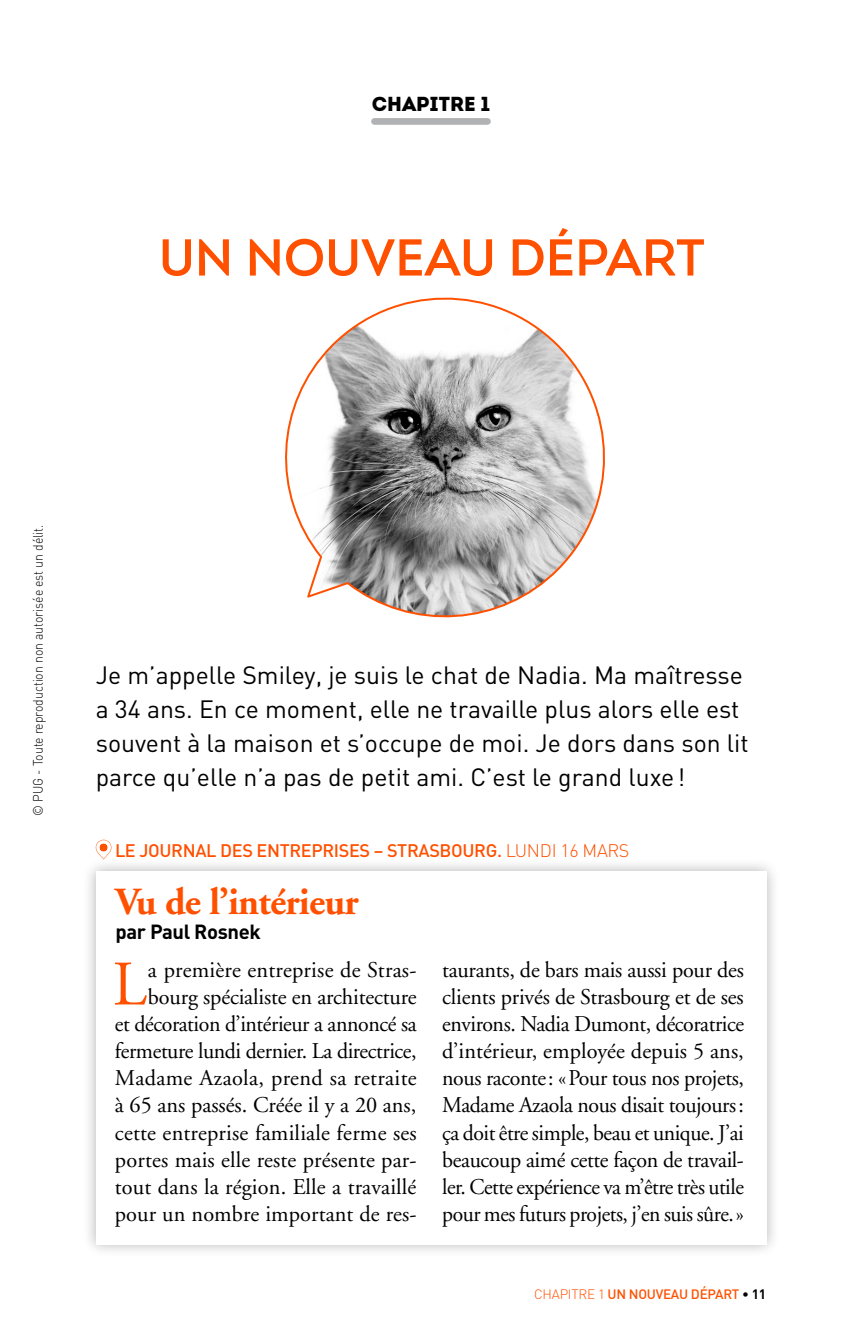
<style>
.page{position:relative;width:862px;height:1340px;background:#fff}
.page>*{position:absolute;margin:0;border:0;box-sizing:border-box;transform-origin:0 0}
.Texte_Garamond{font:63.23px "Adobe Garamond";color:#ff5000}
.titre{font:51.75px "Intro";letter-spacing:-.01em;color:#ff5000}
.t1{font:700 38.25px "Adobe Garamond";letter-spacing:-.02em;color:#ff5000}
.Chapo{font:24.75px/33.8px "DIN";color:#000}
.Texte_Garamond-2{font:22.5px/27px "Adobe Garamond";color:#000;text-align:right}
.texte{font:700 20.25px "DIN";letter-spacing:-.02em;color:#000}
.t2{font:900 20.25px "Intro";color:#000}
.Titre_document_gras{font:500 18px "DIN";letter-spacing:-.02em;color:#ff5000}
.t3{font:300 13.5px "DIN";color:#000;scale:.9 1}
.t4{font:500 13.5px "DIN";letter-spacing:-.02em;color:#ff5000}
.s1{font-weight:300}
.s2{color:#000}
.s3{font-weight:700;color:#000}
</style>
<div class="page">
<div style="left:374px;top:118px;width:113px;height:7px;background:#b1b2b3"></div>
<svg style="left:285px;top:297px;width:320px;height:321px"></svg>
<div style="left:82px;top:857px;width:697px;height:400px;background:#000;opacity:.3"></div>
<div style="left:96px;top:871px;width:669px;height:373px;background:#fff"></div>
<svg style="left:96px;top:839px;width:15px;height:20px"></svg>
<p class="t2" style="left:371px;top:90px;width:120px">CHAPITRE 1</p>
<p class="titre" style="left:158px;top:225px;width:547px">UN NOUVEAU DÉPART</p>
<p class="t3" style="left:30px;top:815px;width:325px;rotate:-90deg">© PUG - Toute reproduction non autorisée est un délit.</p>
<p class="Chapo" style="left:96px;top:658px;width:654px">Je m’appelle Smiley, je suis le chat de Nadia. Ma maîtresse a 34 ans. En ce moment, elle ne travaille plus alors elle est souvent à la maison et s’occupe de moi. Je dors dans son lit parce qu’elle n’a pas de petit ami. C’est le grand luxe!</p>
<p class="Titre_document_gras" style="left:115px;top:838px;width:515px">LE JOURNAL DES ENTREPRISES – STRASBOURG. <span class="s1">LUNDI 16 MARS</span></p>
<p class="t1" style="left:115px;top:881px;width:244px">Vu de l’intérieur</p>
<p class="texte" style="left:115px;top:918px;width:147px">par Paul Rosnek</p>
<p class="Texte_Garamond" style="left:113px;top:950px;width:35px">L</p>
<p class="Texte_Garamond-2" style="left:115px;top:957px;width:303px">a première entreprise de Stras&shy;bourg spécialiste en architecture<br>et décoration d’intérieur a annoncé sa fermeture lundi dernier. La directrice, Madame Azaola, prend sa retraite à 65 ans passés. Créée il y a 20 ans, cette entreprise familiale ferme ses portes mais elle reste présente par&shy;tout dans la région. Elle a travaillé pour un nombre important de res-</p>
<p class="Texte_Garamond-2" style="left:442px;top:957px;width:303px;text-align:justify">taurants, de bars mais aussi pour des clients privés de Strasbourg et de ses environs. Nadia Dumont, décoratrice d’intérieur, employée depuis 5 ans, nous raconte: «Pour tous nos projets, Madame Azaola nous disait toujours: ça doit être simple, beau et unique. J’ai beaucoup aimé cette façon de travail&shy;ler. Cette expérience va m’être très utile pour mes futurs projets, j’en suis sûre.»</p>
<p class="t4" style="left:534px;top:1285px;width:233px"><span class="s1">CHAPITRE 1</span> UN NOUVEAU DÉPART <span class="s2">•</span> <span class="s3">11</span></p>
</div>
